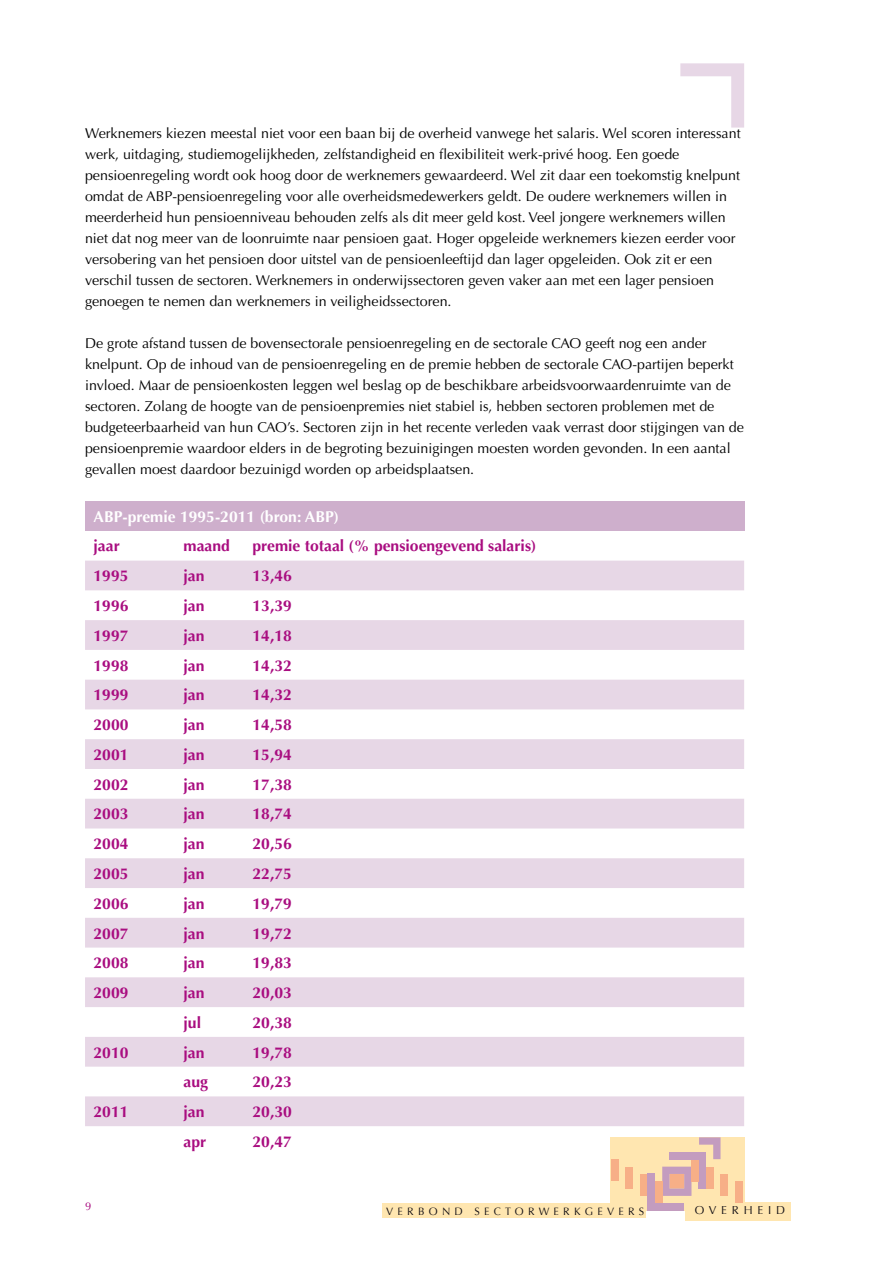
<style>
.page{position:relative;width:893px;height:1263px;background:#fff}
.page>*{position:absolute;margin:0;border:0;box-sizing:border-box;transform-origin:0 0}
.t1{font:700 15.75px "Optima LT Std";color:#a90d80}
.t2{font:700 15.75px "Optima LT Std";color:#fff}
.t3{font:14.25px/21px "Optima LT Std";color:#000}
.t4{font:11.55px "Optima";letter-spacing:.42em;color:#141015}
.t5{font:11.25px "Optima LT Std";color:#a90d80}
.t6{font:10.65px "Optima";letter-spacing:.4em;color:#141015}
</style>
<div class="page">
<div style="left:686px;top:1201px;width:105px;height:19px;background:#ffe6b0"></div>
<div style="left:383px;top:1203px;width:263px;height:15px;background:#ffe6b0"></div>
<div style="left:610px;top:1137px;width:134px;height:74px;background:#ffe6b0"></div>
<div style="left:611px;top:1159px;width:7px;height:22px;background:#f7af87"></div>
<div style="left:626px;top:1166px;width:7px;height:22px;background:#f7af87"></div>
<div style="left:640px;top:1174px;width:8px;height:22px;background:#f7af87"></div>
<svg style="left:662px;top:1166px;width:29px;height:30px"></svg>
<div style="left:648px;top:1203px;width:36px;height:7px;background:#c39cbf"></div>
<div style="left:648px;top:1174px;width:7px;height:36px;background:#c39cbf"></div>
<div style="left:670px;top:1152px;width:36px;height:7px;background:#c39cbf"></div>
<div style="left:699px;top:1152px;width:7px;height:36px;background:#c39cbf"></div>
<svg style="left:699px;top:1137px;width:21px;height:22px"></svg>
<div style="left:655px;top:1181px;width:7px;height:22px;background:#f7af87"></div>
<div style="left:691px;top:1159px;width:8px;height:22px;background:#f7af87"></div>
<div style="left:706px;top:1166px;width:7px;height:22px;background:#f7af87"></div>
<div style="left:720px;top:1174px;width:8px;height:22px;background:#f7af87"></div>
<div style="left:735px;top:1181px;width:7px;height:22px;background:#f7af87"></div>
<svg style="left:680px;top:63px;width:64px;height:65px"></svg>
<div style="left:85px;top:501px;width:659px;height:30px;background:#ceafcc"></div>
<svg style="left:85px;top:561px;width:659px;height:565px;fill:#e7d7e6"></svg>
<p class="t3" style="left:85px;top:123px;width:657px">Werknemers kiezen meestal niet voor een baan bij de overheid vanwege het salaris. Wel scoren interessant werk, uitdaging, studiemogelijkheden, zelfstandigheid en flexibiliteit werk-privé hoog. Een goede pensioenregeling wordt ook hoog door de werknemers gewaardeerd. Wel zit daar een toekomstig knelpunt omdat de ABP-pensioenregeling voor alle overheidsmedewerkers geldt. De oudere werknemers willen in meerderheid hun pensioenniveau behouden zelfs als dit meer geld kost. Veel jongere werknemers willen niet dat nog meer van de loonruimte naar pensioen gaat. Hoger opgeleide werknemers kiezen eerder voor versobering van het pensioen door uitstel van de pensioenleeftijd dan lager opgeleiden. Ook zit er een verschil tussen de sectoren. Werknemers in onderwijssectoren geven vaker aan met een lager pensioen genoegen te nemen dan werknemers in veiligheidssectoren.</p>
<p class="t3" style="left:85px;top:333px;width:660px">De grote afstand tussen de bovensectorale pensioenregeling en de sectorale CAO geeft nog een ander knelpunt. Op de inhoud van de pensioenregeling en de premie hebben de sectorale CAO-partijen beperkt invloed. Maar de pensioenkosten leggen wel beslag op de beschikbare arbeidsvoorwaardenruimte van de sectoren. Zolang de hoogte van de pensioenpremies niet stabiel is, hebben sectoren problemen met de budgeteerbaarheid van hun CAO’s. Sectoren zijn in het recente verleden vaak verrast door stijgingen van de pensioenpremie waardoor elders in de begroting bezuinigingen moesten worden gevonden. In een aantal gevallen moest daardoor bezuinigd worden op arbeidsplaatsen.</p>
<p class="t2" style="left:94px;top:507px;width:247px">ABP-premie 1995-2011 (bron: ABP)</p>
<p class="t1" style="left:94px;top:537px;width:28px">jaar</p>
<p class="t1" style="left:184px;top:537px;width:48px">maand</p>
<p class="t1" style="left:253px;top:537px;width:285px">premie totaal (% pensioengevend salaris)</p>
<p class="t1" style="left:94px;top:567px;width:37px">1995</p>
<p class="t1" style="left:184px;top:567px;width:23px">jan</p>
<p class="t1" style="left:253px;top:567px;width:41px">13,46</p>
<p class="t1" style="left:94px;top:596px;width:37px">1996</p>
<p class="t1" style="left:184px;top:596px;width:23px">jan</p>
<p class="t1" style="left:253px;top:596px;width:41px">13,39</p>
<p class="t1" style="left:94px;top:626px;width:37px">1997</p>
<p class="t1" style="left:184px;top:626px;width:23px">jan</p>
<p class="t1" style="left:253px;top:626px;width:41px">14,18</p>
<p class="t1" style="left:94px;top:656px;width:37px">1998</p>
<p class="t1" style="left:184px;top:656px;width:23px">jan</p>
<p class="t1" style="left:253px;top:656px;width:41px">14,32</p>
<p class="t1" style="left:94px;top:686px;width:37px">1999</p>
<p class="t1" style="left:184px;top:686px;width:23px">jan</p>
<p class="t1" style="left:253px;top:686px;width:41px">14,32</p>
<p class="t1" style="left:94px;top:716px;width:37px">2000</p>
<p class="t1" style="left:184px;top:716px;width:23px">jan</p>
<p class="t1" style="left:253px;top:716px;width:41px">14,58</p>
<p class="t1" style="left:94px;top:745px;width:37px">2001</p>
<p class="t1" style="left:184px;top:745px;width:23px">jan</p>
<p class="t1" style="left:253px;top:745px;width:41px">15,94</p>
<p class="t1" style="left:94px;top:775px;width:37px">2002</p>
<p class="t1" style="left:184px;top:775px;width:23px">jan</p>
<p class="t1" style="left:253px;top:775px;width:41px">17,38</p>
<p class="t1" style="left:94px;top:805px;width:37px">2003</p>
<p class="t1" style="left:184px;top:805px;width:23px">jan</p>
<p class="t1" style="left:253px;top:805px;width:41px">18,74</p>
<p class="t1" style="left:94px;top:835px;width:37px">2004</p>
<p class="t1" style="left:184px;top:835px;width:23px">jan</p>
<p class="t1" style="left:253px;top:835px;width:41px">20,56</p>
<p class="t1" style="left:94px;top:864px;width:37px">2005</p>
<p class="t1" style="left:184px;top:864px;width:23px">jan</p>
<p class="t1" style="left:253px;top:864px;width:41px">22,75</p>
<p class="t1" style="left:94px;top:894px;width:37px">2006</p>
<p class="t1" style="left:184px;top:894px;width:23px">jan</p>
<p class="t1" style="left:253px;top:894px;width:41px">19,79</p>
<p class="t1" style="left:94px;top:924px;width:37px">2007</p>
<p class="t1" style="left:184px;top:924px;width:23px">jan</p>
<p class="t1" style="left:253px;top:924px;width:41px">19,72</p>
<p class="t1" style="left:94px;top:954px;width:37px">2008</p>
<p class="t1" style="left:184px;top:954px;width:23px">jan</p>
<p class="t1" style="left:253px;top:954px;width:41px">19,83</p>
<p class="t1" style="left:94px;top:983px;width:37px">2009</p>
<p class="t1" style="left:184px;top:983px;width:23px">jan</p>
<p class="t1" style="left:253px;top:983px;width:41px">20,03</p>
<p class="t1" style="left:184px;top:1013px;width:19px">jul</p>
<p class="t1" style="left:253px;top:1013px;width:41px">20,38</p>
<p class="t1" style="left:94px;top:1043px;width:37px">2010</p>
<p class="t1" style="left:184px;top:1043px;width:23px">jan</p>
<p class="t1" style="left:253px;top:1043px;width:41px">19,78</p>
<p class="t1" style="left:184px;top:1073px;width:26px">aug</p>
<p class="t1" style="left:253px;top:1073px;width:41px">20,23</p>
<p class="t1" style="left:94px;top:1103px;width:37px">2011</p>
<p class="t1" style="left:184px;top:1103px;width:23px">jan</p>
<p class="t1" style="left:253px;top:1103px;width:41px">20,30</p>
<p class="t1" style="left:184px;top:1132px;width:24px">apr</p>
<p class="t1" style="left:253px;top:1132px;width:41px">20,47</p>
<p class="t5" style="left:85px;top:1200px;width:8px">9</p>
<p class="t6" style="left:386px;top:1205px;width:260px">VERBOND SECTORWERKGEVERS</p>
<p class="t4" style="left:695px;top:1203px;width:92px">OVERHEID</p>
</div>
